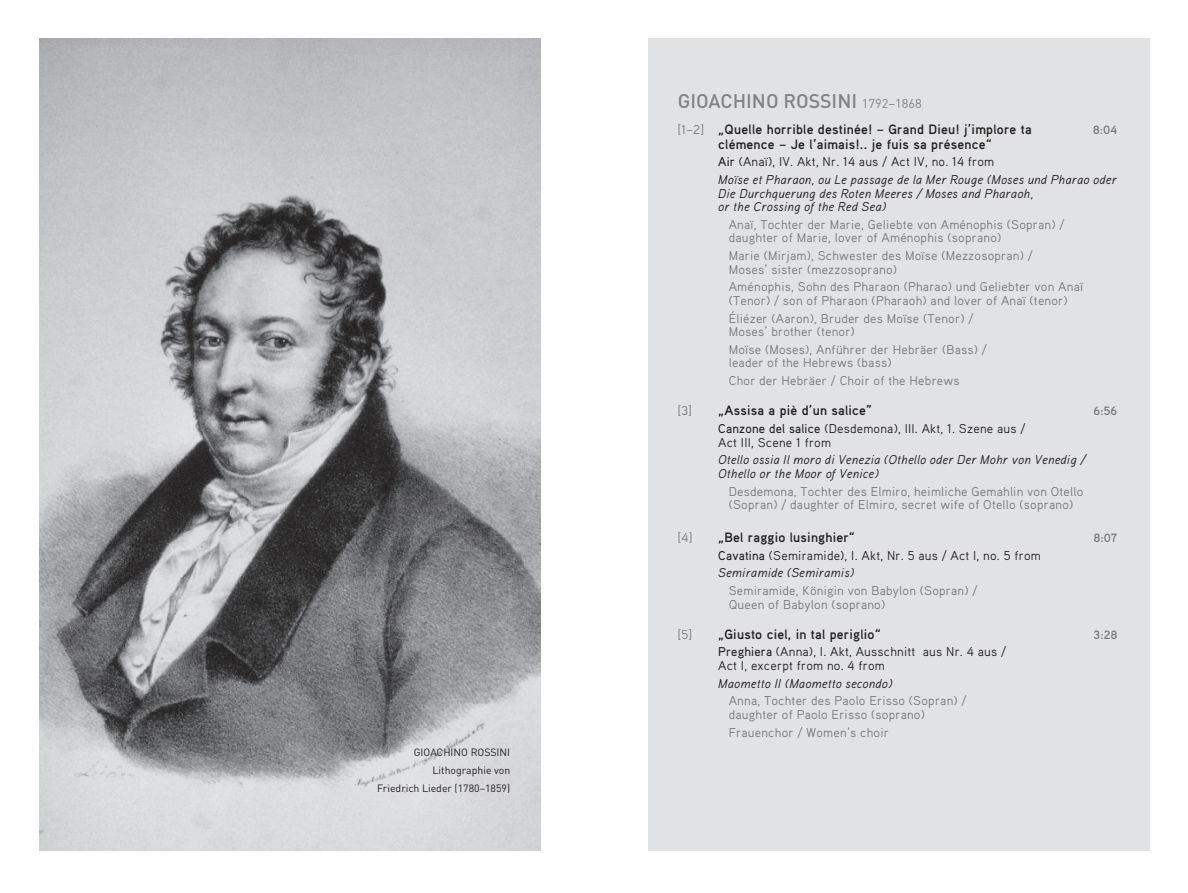
<style>
.page{position:relative;width:1188px;height:893px;background:#fff}
.page>*{position:absolute;margin:0;border:0;box-sizing:border-box;transform-origin:0 0}
.t1{font:500 19.5px "DIN";color:#808285}
.t2{font:700 13.5px "Aaux Pro";letter-spacing:.015em;color:#231f20}
.t3{font:12.75px/13.5px "Aaux Pro";letter-spacing:.015em;color:#76787b}
.t4{font:italic 12.75px/13.5px "Aaux Pro";letter-spacing:.015em;color:#231f20}
.t5{font:12.75px/13.5px "Aaux Pro";letter-spacing:.015em;color:#231f20}
.t6{font:700 12px "Aaux Pro";letter-spacing:.015em;color:#76787b}
.t7{font:10.5px/18px "DIN";color:#231f20;text-align:right}
.s1{font-weight:400;font-size:12.75px}
.s2{font-weight:400;font-size:12.75px;color:#76787b}
.s3{font-weight:500;font-style:normal}
.s4{font-style:normal}
.s5{font-weight:500}
.s6{font-style:italic}
</style>
<div class="page">
<div style="left:648px;top:38px;width:502px;height:812px;background:#e1e2e4"></div>
<img style="left:39px;top:38px;width:502px;height:812px">
<p class="t7" style="left:377px;top:743px;width:135px">GIOACHINO ROSSINI<br>Lithographie von<br>Friedrich Lieder (1780–1859)</p>
<h1 class="t1" style="left:678px;top:88px;width:245px">GIOACHINO ROSSINI <span class="s1">1792–1868</span></h1>
<p class="t2" style="left:678px;top:120px;width:356px"><span class="s2">[1–2]</span> „Quelle horrible destinée! – Grand Dieu! j’implore ta</p>
<p class="t6" style="left:1093px;top:122px;width:26px">8:04</p>
<p class="t2" style="left:718px;top:135px;width:275px">clémence – Je l’aimais!.. je fuis sa présence“</p>
<p class="t4" style="left:718px;top:153px;width:400px;line-height:17.7px"><span class="s3">Air</span> <span class="s4">(Anaï), IV. Akt, Nr. 14 aus / Act IV, no. 14 from<br></span>Moïse et Pharaon, ou Le passage de la Mer Rouge (Moses und Pharao oder</p>
<p class="t4" style="left:718px;top:186px;width:317px">Die Durchquerung des Roten Meeres / Moses and Pharaoh, or the Crossing of the Red Sea)</p>
<p class="t3" style="left:729px;top:217px;width:337px">Anaï, Tochter der Marie, Geliebte von Aménophis (Sopran) / daughter of Marie, lover of Aménophis (soprano)</p>
<p class="t3" style="left:729px;top:248px;width:306px">Marie (Mirjam), Schwester des Moïse (Mezzosopran) /<br>Moses’ sister (mezzosoprano)</p>
<p class="t3" style="left:729px;top:280px;width:356px">Aménophis, Sohn des Pharaon (Pharao) und Geliebter von Anaï (Tenor) / son of Pharaon (Pharaoh) and lover of Anaï (tenor)</p>
<p class="t3" style="left:729px;top:311px;width:246px">Éliézer (Aaron), Bruder des Moïse (Tenor) /<br>Moses’ brother (tenor)</p>
<p class="t3" style="left:729px;top:342px;width:260px">Moïse (Moses), Anführer der Hebräer (Bass) / leader of the Hebrews (bass)</p>
<p class="t3" style="left:729px;top:373px;width:232px">Chor der Hebräer / Choir of the Hebrews</p>
<p class="t3" style="left:678px;top:403px;width:16px">[3]</p>
<p class="t2" style="left:718px;top:402px;width:155px">„Assisa a piè d’un salice”</p>
<p class="t6" style="left:1094px;top:403px;width:25px">6:56</p>
<p class="t5" style="left:718px;top:421px;width:309px"><span class="s5">Canzone del salice</span> (Desdemona), III. Akt, 1. Szene aus /<br>Act III, Scene 1 from</p>
<p class="t4" style="left:718px;top:452px;width:369px">Otello ossia Il moro di Venezia (Othello oder Der Mohr von Venedig /<br>Othello or the Moor of Venice)</p>
<p class="t3" style="left:729px;top:484px;width:356px">Desdemona, Tochter des Elmiro, heimliche Gemahlin von Otello (Sopran) / daughter of Elmiro, secret wife of Otello (soprano)</p>
<p class="t3" style="left:678px;top:530px;width:16px">[4]</p>
<p class="t2" style="left:718px;top:528px;width:138px">„Bel raggio lusinghier“</p>
<p class="t6" style="left:1094px;top:530px;width:25px">8:07</p>
<p class="t5" style="left:718px;top:546px;width:324px;line-height:17.7px"><span class="s5">Cavatina</span> (Semiramide), I. Akt, Nr. 5 aus / Act I, no. 5 from<br><span class="s6">Semiramide (Semiramis)</span></p>
<p class="t3" style="left:729px;top:583px;width:250px">Semiramide, Königin von Babylon (Sopran) /<br>Queen of Babylon (soprano)</p>
<p class="t3" style="left:678px;top:627px;width:16px">[5]</p>
<p class="t2" style="left:718px;top:625px;width:164px">„Giusto ciel, in tal periglio“</p>
<p class="t6" style="left:1094px;top:626px;width:25px">3:28</p>
<p class="t5" style="left:718px;top:644px;width:289px"><span class="s5">Preghiera</span> (Anna), I. Akt, Ausschnitt aus Nr. 4 aus /<br>Act I, excerpt from no. 4 from</p>
<p class="t4" style="left:718px;top:676px;width:176px">Maometto II (Maometto secondo)</p>
<p class="t3" style="left:729px;top:693px;width:239px">Anna, Tochter des Paolo Erisso (Sopran) / daughter of Paolo Erisso (soprano)</p>
<p class="t3" style="left:729px;top:725px;width:162px">Frauenchor / Women’s choir</p>
</div>
